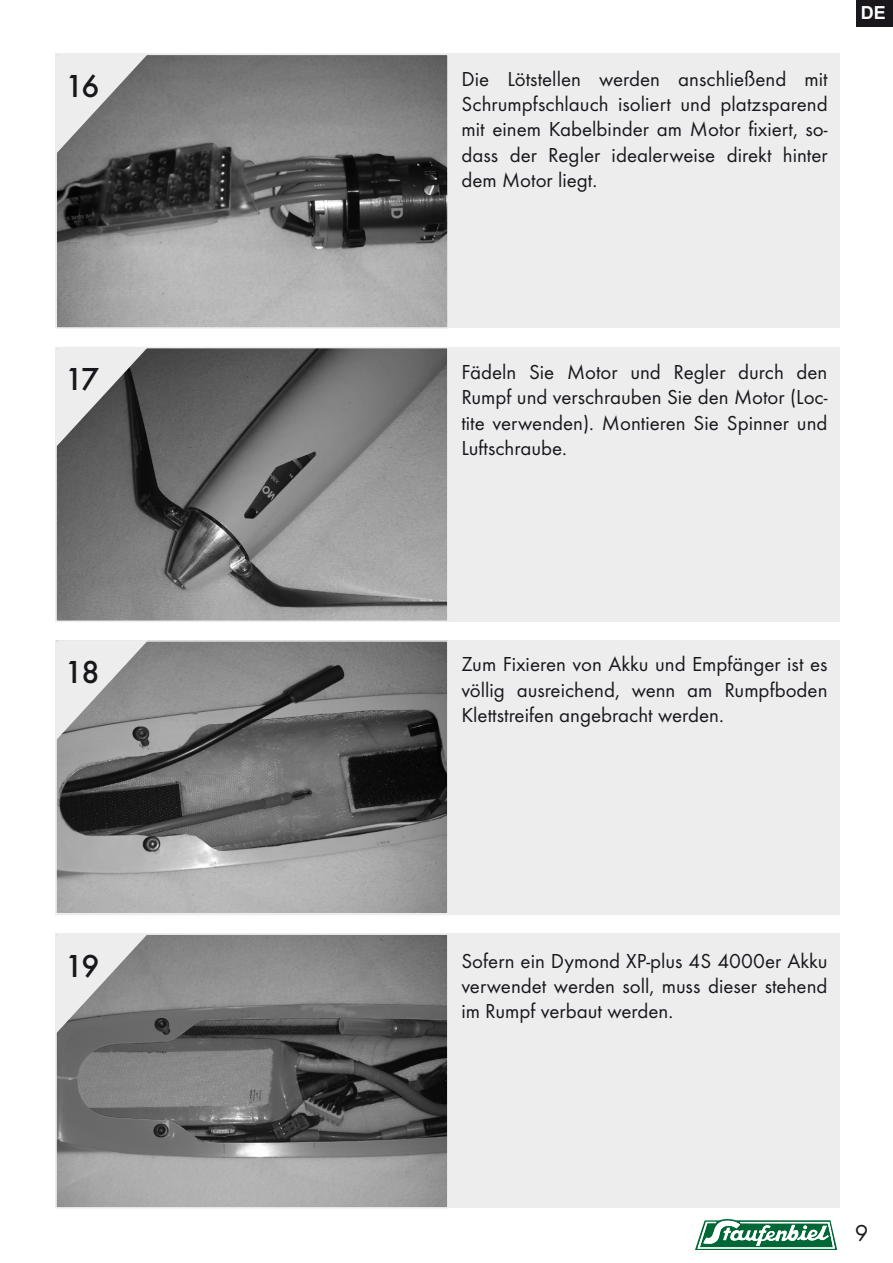
<style>
.page{position:relative;width:893px;height:1263px;background:#fff}
.page>*{position:absolute;margin:0;border:0;box-sizing:border-box;transform-origin:0 0}
.t1{font:500 33px "Function Pro";letter-spacing:-.08em;color:#1a171c}
.t2{font:24px "Function Pro";color:#1a171c}
.t3{font:21px/25.2px "Function Pro";color:#1a171c;text-align:justify}
.t4{font:700 18px "Arial";color:#fff}
</style>
<div class="page">
<div style="left:856px;top:0;width:37px;height:26px;background:#1a171c"></div>
<svg style="left:695px;top:1219px;width:142px;height:30px"></svg>
<div style="left:55px;top:54px;width:785px;height:274px;background:#ededee"></div>
<img style="left:58px;top:57px;width:388px;height:269px">
<div style="left:55px;top:54px;width:394px;height:275px;border:2px solid #ededee"></div>
<svg style="left:56px;top:54px;width:92px;height:100px"></svg>
<div style="left:55px;top:347px;width:785px;height:275px;background:#ededee"></div>
<img style="left:58px;top:350px;width:388px;height:269px">
<div style="left:55px;top:347px;width:394px;height:275px;border:2px solid #ededee"></div>
<svg style="left:56px;top:347px;width:92px;height:100px"></svg>
<div style="left:55px;top:640px;width:785px;height:275px;background:#ededee"></div>
<img style="left:58px;top:643px;width:388px;height:269px">
<div style="left:55px;top:640px;width:394px;height:275px;border:2px solid #ededee"></div>
<svg style="left:56px;top:640px;width:92px;height:100px"></svg>
<div style="left:55px;top:933px;width:785px;height:275px;background:#ededee"></div>
<img style="left:58px;top:936px;width:388px;height:269px">
<div style="left:55px;top:933px;width:394px;height:275px;border:2px solid #ededee"></div>
<svg style="left:56px;top:933px;width:92px;height:101px"></svg>
<p class="t4" style="left:861px;top:1px;width:27px">DE</p>
<h1 class="t1" style="left:65px;top:66px;width:36px">16</h1>
<p class="t3" style="left:461px;top:66px;width:368px">Die Lötstellen werden anschließend mit Schrumpfschlauch isoliert und platzsparend mit einem Kabelbinder am Motor fixiert, so&shy;dass der Regler idealerweise direkt hinter dem Motor liegt.</p>
<h1 class="t1" style="left:65px;top:359px;width:36px">17</h1>
<p class="t3" style="left:461px;top:360px;width:368px">Fädeln Sie Motor und Regler durch den Rumpf und verschrauben Sie den Motor (Loc&shy;tite verwenden). Montieren Sie Spinner und Luftschraube.</p>
<h1 class="t1" style="left:65px;top:652px;width:37px">18</h1>
<p class="t3" style="left:461px;top:652px;width:368px">Zum Fixieren von Akku und Empfänger ist es völlig ausreichend, wenn am Rumpfboden Klettstreifen angebracht werden.</p>
<h1 class="t1" style="left:65px;top:946px;width:36px">19</h1>
<p class="t3" style="left:461px;top:948px;width:368px">Sofern ein Dymond XP-plus 4S 4000er Akku verwendet werden soll, muss dieser stehend im Rumpf verbaut werden.</p>
<p class="t2" style="left:855px;top:1219px;width:15px">9</p>
</div>
